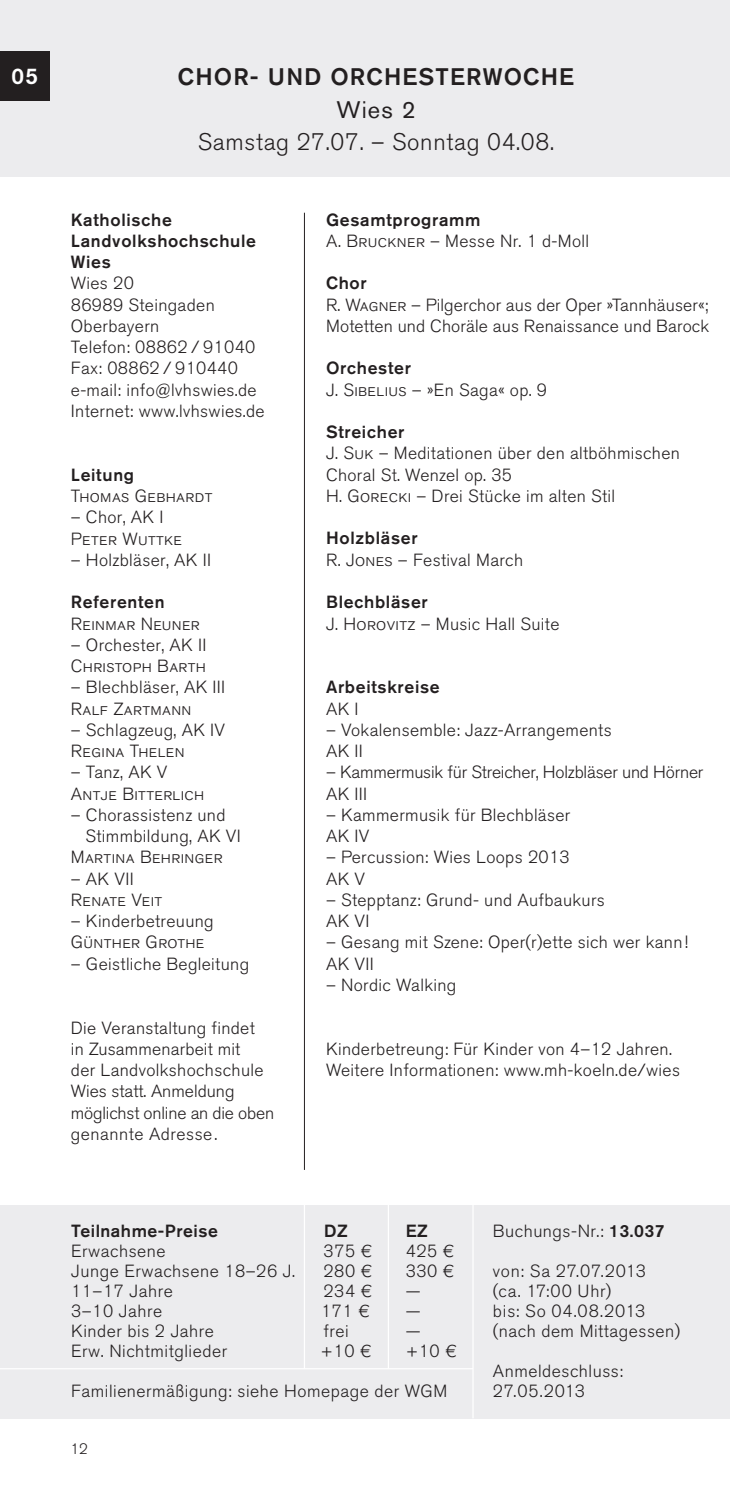
<style>
.page{position:relative;width:730px;height:1489px;background:#fff}
.page>*{position:absolute;margin:0;border:0;box-sizing:border-box;transform-origin:0 0}
.t1{font:300 23.75px "Akzidenz Grotesk BQ";letter-spacing:.03em;color:#231f20}
.t2{font:500 23.75px "Akzidenz Grotesk BQ";letter-spacing:.05em;color:#231f20}
.t3{font:23.75px "Akzidenz Grotesk BQ";color:#231f20}
.t4{font:500 22.5px "Akzidenz Grotesk BQ";color:#fff}
.t5{font:300 17.5px/21.2px "Akzidenz Grotesk BQ";letter-spacing:.02em;color:#231f20}
.t6{font:17.5px "Akzidenz Grotesk BQ Light SC";letter-spacing:.02em;color:#231f20}
.t7{font:500 17.5px/21.2px "Akzidenz Grotesk BQ";letter-spacing:.04em;color:#231f20}
.t8{font:300 17.5px/21.2px "Akzidenz Grotesk BQ";letter-spacing:-.01em;color:#231f20}
.t9{font:300 15px "Akzidenz Grotesk BQ";color:#231f20}
.s1{font-weight:500}
.s2{font-family:"Akzidenz Grotesk BQ Light SC";font-weight:400}
</style>
<div class="page">
<div style="left:0;top:0;width:730px;height:177px;background:#ececee"></div>
<div style="left:0;top:1204px;width:730px;height:214px;background:#ececee"></div>
<hr style="left:472px;top:1196px;width:2px;height:222px;background:#fff">
<hr style="left:388px;top:1196px;width:1px;height:172px;background:#fff">
<hr style="left:304px;top:1196px;width:1px;height:172px;background:#fff">
<hr style="left:304px;top:213px;width:1px;height:956px;background:#231f20">
<hr style="left:0;top:1367px;width:473px;height:2px;background:#fff">
<div style="left:0;top:51px;width:50px;height:50px;background:#231f20"></div>
<p class="t4" style="left:12px;top:62px;width:28px">05</p>
<h1 class="t2" style="left:178px;top:62px;width:398px">Chor- und orchesterwoche</h1>
<h1 class="t3" style="left:336px;top:95px;width:81px">Wies 2</h1>
<h1 class="t1" style="left:198px;top:129px;width:358px">Samstag 27.07. – Sonntag 04.08.</h1>
<p class="t7" style="left:71px;top:208px;width:187px">Katholische<br>Landvolkshochschule<br>Wies</p>
<p class="t5" style="left:71px;top:273px;width:195px">Wies 20<br>86989 Steingaden<br>Oberbayern<br>Telefon: 08862 / 91040<br>Fax: 08862 / 910440 e-mail: info@lvhswies.de<br>Internet: www.lvhswies.de</p>
<p class="t7" style="left:71px;top:463px;width:65px">Leitung</p>
<p class="t6" style="left:71px;top:486px;width:143px">Thomas Gebhardt</p>
<p class="t5" style="left:71px;top:507px;width:94px">– Chor, AK I</p>
<p class="t6" style="left:71px;top:528px;width:113px">Peter Wuttke</p>
<p class="t5" style="left:71px;top:549px;width:142px">– Holzbläser, AK II</p>
<p class="t7" style="left:71px;top:591px;width:95px">Referenten</p>
<p class="t6" style="left:71px;top:613px;width:130px">Reinmar Neuner</p>
<p class="t5" style="left:71px;top:634px;width:137px">– Orchester, AK II</p>
<p class="t6" style="left:71px;top:656px;width:137px">Christoph Barth</p>
<p class="t5" style="left:71px;top:677px;width:156px">– Blechbläser, AK III</p>
<p class="t6" style="left:71px;top:698px;width:122px">Ralf Zartmann</p>
<p class="t5" style="left:71px;top:719px;width:156px">– Schlagzeug, AK IV</p>
<p class="t6" style="left:71px;top:741px;width:115px">Regina Thelen</p>
<p class="t5" style="left:71px;top:762px;width:98px">– Tanz, AK V</p>
<p class="t6" style="left:71px;top:783px;width:135px">Antje Bitterlich</p>
<p class="t5" style="left:85px;top:804px;width:157px;text-indent:-15px">– Chorassistenz und<br>Stimmbildung, AK VI</p>
<p class="t6" style="left:71px;top:847px;width:153px">Martina Behringer</p>
<p class="t5" style="left:71px;top:868px;width:64px">– AK VII</p>
<p class="t6" style="left:71px;top:890px;width:93px">Renate Veit</p>
<p class="t5" style="left:71px;top:910px;width:144px">– Kinderbetreuung</p>
<p class="t6" style="left:71px;top:932px;width:135px">Günther Grothe</p>
<p class="t5" style="left:71px;top:953px;width:180px">– Geistliche Begleitung</p>
<p class="t5" style="left:71px;top:1017px;width:205px">Die Veranstaltung findet<br>in Zusammenarbeit mit<br>der Landvolkshochschule<br>Wies statt. Anmeldung möglichst online an die oben genannte Adresse.</p>
<p class="t5" style="left:326px;top:209px;width:265px"><span class="s1">Gesamtprogramm<br></span><span class="s2">A. Bruckner</span> – Messe Nr. 1 d-Moll</p>
<p class="t5" style="left:326px;top:273px;width:385px"><span class="s1">Chor<br></span>R<span class="s2">. Wagner</span> – Pilgerchor aus der Oper »Tannhäuser«;<br>Motetten und Choräle aus Renaissance und Barock</p>
<p class="t5" style="left:326px;top:358px;width:223px"><span class="s1">Orchester<br></span><span class="s2">J. Sibelius</span> – »En Saga« op. 9</p>
<p class="t5" style="left:326px;top:422px;width:355px"><span class="s1">Streicher<br></span><span class="s2">J. Suk</span> – Meditationen über den altböhmischen<br>Choral St. Wenzel op. 35<br><span class="s2">H. Gorecki</span> – Drei Stücke im alten Stil</p>
<p class="t5" style="left:326px;top:528px;width:199px"><span class="s1">Holzbläser<br></span><span class="s2">R. Jones</span> – Festival March</p>
<p class="t5" style="left:326px;top:592px;width:235px"><span class="s1">Blechbläser<br></span><span class="s2">J. Horovitz</span> – Music Hall Suite</p>
<p class="t7" style="left:326px;top:676px;width:115px">Arbeitskreise</p>
<p class="t5" style="left:326px;top:698px;width:34px">AK I</p>
<p class="t5" style="left:326px;top:719px;width:287px">– Vokalensemble: Jazz-Arrangements<br>AK II</p>
<p class="t8" style="left:326px;top:762px;width:379px">– Kammermusik für Streicher, Holzbläser und Hörner<br>AK III</p>
<p class="t5" style="left:326px;top:804px;width:246px">– Kammermusik für Blechbläser<br>AK IV</p>
<p class="t5" style="left:326px;top:847px;width:245px">– Percussion: Wies Loops 2013<br>AK V</p>
<p class="t5" style="left:326px;top:889px;width:280px">– Stepptanz: Grund- und Aufbaukurs<br>AK VI</p>
<p class="t5" style="left:326px;top:932px;width:364px">– Gesang mit Szene: Oper(r)ette sich wer kann!<br>AK VII</p>
<p class="t5" style="left:326px;top:974px;width:132px">– Nordic Walking</p>
<p class="t5" style="left:326px;top:1038px;width:356px">Kinderbetreung: Für Kinder von 4–12 Jahren.<br>Weitere Informationen: www.mh-koeln.de/wies</p>
<p class="t7" style="left:71px;top:1219px;width:148px">Teilnahme-Preise</p>
<p class="t5" style="left:71px;top:1241px;width:225px;line-height:20px">Erwachsene<br>Junge Erwachsene 18–26 J.<br>11–17 Jahre<br>3–10 Jahre<br>Kinder bis 2 Jahre<br>Erw. Nichtmitglieder</p>
<p class="t5" style="left:71px;top:1380px;width:378px">Familienermäßigung: siehe Homepage der WGM</p>
<p class="t7" style="left:324px;top:1219px;width:25px">DZ</p>
<p class="t5" style="left:320px;top:1241px;width:53px;line-height:20px">375 €<br>280 €<br>234 €<br>171 € frei +10 €</p>
<p class="t7" style="left:406px;top:1219px;width:24px">EZ</p>
<p class="t5" style="left:406px;top:1241px;width:52px;line-height:20px">425 €<br>330 € —<br>—<br>— +10 €</p>
<p class="t9" style="left:71px;top:1440px;width:19px">12</p>
<p class="t5" style="left:493px;top:1220px;width:173px">Buchungs-Nr.: <span class="s1">13.037</span></p>
<p class="t5" style="left:493px;top:1261px;width:189px;line-height:20px">von: Sa 27.07.2013<br>(ca. 17:00 Uhr)<br>bis: So 04.08.2013 (nach dem Mittagessen)</p>
<p class="t5" style="left:493px;top:1361px;width:132px;line-height:20px">Anmeldeschluss:<br>27.05.2013</p>
</div>
